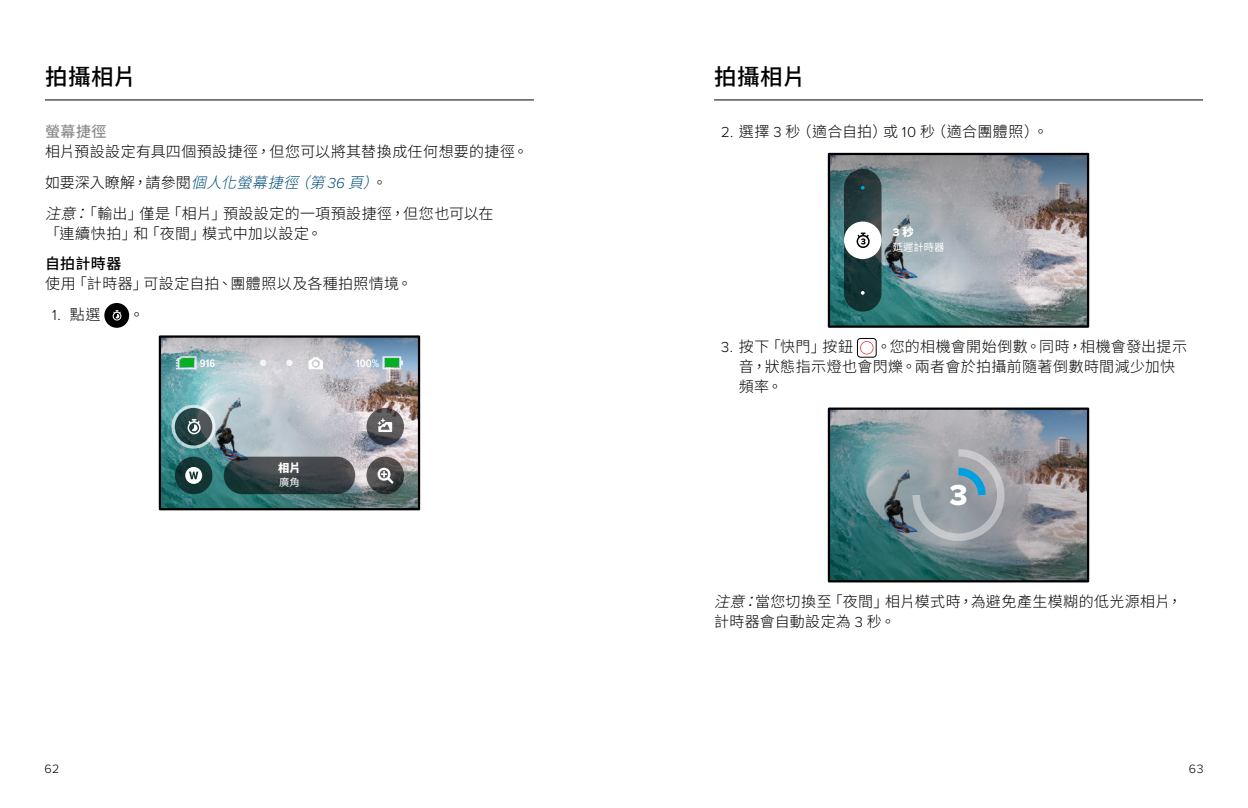
<style>
.page{position:relative;width:1248px;height:808px;background:#fff}
.page>*{position:absolute;margin:0;border:0;box-sizing:border-box;transform-origin:0 0}
.t1{font:30px "Proxima Nova Extrabld";color:#fff}
.t2{font:500 22.5px "Noto Sans CJ Ktc";letter-spacing:.025em;color:#000}
.t3{font:300 15px/20px "Noto Sans CJ Ktc";letter-spacing:.025em;color:#000}
.t4{font:500 15px "Noto Sans CJ Ktc";letter-spacing:.025em;color:#000}
.t5{font:500 15px "Noto Sans CJ Ktc";color:#8a8c8e}
.t6{font:300 15px "Proxima Nova";color:#000}
.t7{font:300 12.5px "Proxima Nova";color:#000}
.t8{font:600 11.25px "Proxima Nova Cond";color:#fff}
.t9{font:900 11.25px "Noto Sans CJ Ktc";color:#fff}
.t10{font:11.25px "Proxima Nova Extrabld";color:#fff}
.t11{font:10.25px "Noto Sans CJ Ktc";color:#fff}
.s1{font-style:italic;color:#004e79}
.s2{font-family:"Proxima Nova";font-style:italic;color:#004e79}
.s3{font-style:italic}
.s4{font-family:"Noto Sans CJ Ktc"}
.s5{font-family:"Proxima Nova"}
.s6{font-family:"Noto Sans CJ Ktc";font-weight:900}
</style>
<div class="page">
<hr style="left:45px;top:99px;width:489px;height:1px;background:#000">
<div style="left:104px;top:303px;width:25px;height:25px;background:#000;border-radius:50%"></div>
<svg style="left:113px;top:310px;width:8px;height:11px"></svg>
<img style="left:162px;top:374px;width:255px;height:133px">
<svg style="left:366px;top:408px;width:38px;height:37px"></svg>
<svg style="left:377px;top:418px;width:15px;height:14px"></svg>
<svg style="left:366px;top:457px;width:38px;height:37px"></svg>
<svg style="left:377px;top:468px;width:17px;height:16px"></svg>
<svg style="left:224px;top:457px;width:131px;height:37px;background:#3a4649"></svg>
<svg style="left:175px;top:457px;width:37px;height:37px"></svg>
<svg style="left:185px;top:467px;width:17px;height:17px"></svg>
<svg style="left:175px;top:408px;width:37px;height:37px"></svg>
<svg style="left:187px;top:419px;width:14px;height:15px"></svg>
<svg style="left:162px;top:338px;width:255px;height:36px;background:#abb8c2"></svg>
<svg style="left:382px;top:356px;width:21px;height:13px"></svg>
<svg style="left:384px;top:358px;width:16px;height:10px"></svg>
<svg style="left:385px;top:359px;width:14px;height:8px"></svg>
<svg style="left:176px;top:356px;width:20px;height:13px"></svg>
<svg style="left:179px;top:358px;width:16px;height:10px"></svg>
<svg style="left:180px;top:359px;width:14px;height:8px"></svg>
<div style="left:286px;top:360px;width:7px;height:6px;background:#f5f5f6"></div>
<svg style="left:260px;top:360px;width:6px;height:6px"></svg>
<svg style="left:308px;top:357px;width:15px;height:12px"></svg>
<div style="left:159px;top:335px;width:261px;height:175px;border:2px solid #000"></div>
<div style="left:171px;top:405px;width:44px;height:44px;border:3px solid #fff;border-radius:50%"></div>
<hr style="left:714px;top:99px;width:488px;height:1px;background:#000">
<img style="left:830px;top:317px;width:256px;height:8px">
<img style="left:830px;top:156px;width:256px;height:161px">
<svg style="left:843px;top:169px;width:38px;height:143px;background:#233e3f"></svg>
<svg style="left:860px;top:291px;width:4px;height:4px"></svg>
<svg style="left:860px;top:186px;width:4px;height:4px"></svg>
<div style="left:843px;top:222px;width:38px;height:37px;background:#fff;border-radius:19px"></div>
<svg style="left:856px;top:233px;width:13px;height:15px"></svg>
<div style="left:827px;top:153px;width:262px;height:175px;border:2px solid #000"></div>
<div style="left:857px;top:338px;width:19px;height:20px;border:1px solid #000;border-radius:3px"></div>
<svg style="left:860px;top:341px;width:13px;height:13px"></svg>
<img style="left:830px;top:410px;width:256px;height:169px">
<svg style="left:912px;top:449px;width:92px;height:92px;background:#99a4ab"></svg>
<div style="left:827px;top:407px;width:262px;height:175px;border:2px solid #000"></div>
<h2 class="t2" style="left:45px;top:64px;width:93px">拍攝相片</h2>
<p class="t5" style="left:45px;top:123px;width:63px">螢幕捷徑</p>
<p class="t3" style="left:45px;top:137px;width:484px;line-height:30.8px">相片預設設定有具四個預設捷徑，但您可以將其替換成任何想要的捷徑。如要深入瞭解，請參閱<span class="s1">個人化螢幕捷徑（第</span><span class="s2">36</span> <span class="s1">頁）</span>。<br><span class="s3">注意：</span>「輸出」僅是「相片」預設設定的一項預設捷徑，但您也可以在</p>
<p class="t3" style="left:45px;top:223px;width:278px">「連續快拍」和「夜間」模式中加以設定。</p>
<p class="t4" style="left:45px;top:255px;width:78px">自拍計時器</p>
<p class="t3" style="left:45px;top:274px;width:369px">使用「計時器」可設定自拍、團體照以及各種拍照情境。</p>
<p class="t6" style="left:52px;top:304px;width:50px">1. <span class="s4">點選</span></p>
<p class="t3" style="left:129px;top:305px;width:16px">。</p>
<p class="t8" style="left:200px;top:354px;width:17px">916</p>
<p class="t8" style="left:356px;top:354px;width:25px">100%</p>
<p class="t9" style="left:278px;top:462px;width:24px">相片</p>
<p class="t11" style="left:279px;top:476px;width:22px">廣角</p>
<h2 class="t2" style="left:714px;top:64px;width:93px">拍攝相片</h2>
<p class="t3" style="left:721px;top:122px;width:328px"><span class="s5">2.</span> 選擇 <span class="s5">3</span> 秒（適合自拍）或 <span class="s5">10</span> 秒（適合團體照）。</p>
<p class="t10" style="left:892px;top:224px;width:22px">3 <span class="s6">秒</span></p>
<p class="t11" style="left:892px;top:241px;width:53px">延遲計時器</p>
<p class="t3" style="left:721px;top:337px;width:133px"><span class="s5">3.</span> 按下「快門」按鈕</p>
<p class="t3" style="left:738px;top:337px;width:449px;text-indent:138px">。您的相機會開始倒數。同時，相機會發出提示音，狀態指示燈也會閃爍。兩者會於拍攝前隨著倒數時間減少加快頻率。</p>
<h1 class="t1" style="left:949px;top:472px;width:20px">3</h1>
<p class="t3" style="left:714px;top:591px;width:469px"><span class="s3">注意：</span>當您切換至「夜間」相片模式時，為避免產生模糊的低光源相片，計時器會自動設定為 <span class="s5">3</span> 秒。</p>
<p class="t7" style="left:44px;top:760px;width:16px">62</p>
<p class="t7" style="left:1188px;top:760px;width:16px">63</p>
</div>
